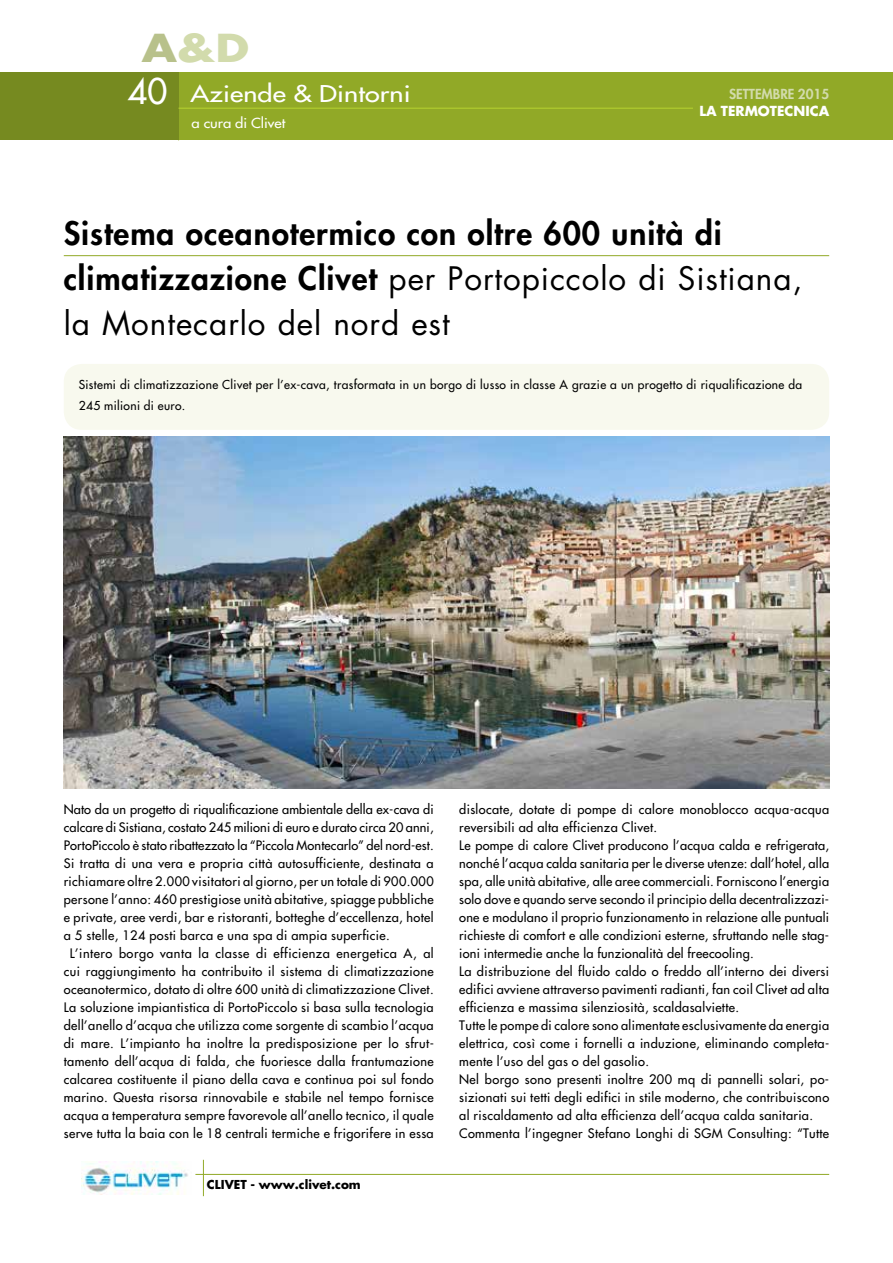
<style>
.page{position:relative;width:893px;height:1263px;background:#fff}
.page>*{position:absolute;margin:0;border:0;box-sizing:border-box;transform-origin:0 0}
.t1{font:700 37.5px "Futura";color:#d2dbac;scale:1.2 1}
.t2{font:34.5px "Futura";color:#fff}
.t3{font:800 31.5px/45px "Futura";letter-spacing:.03em;color:#000}
.t4{font:22.5px "Futura";letter-spacing:.005em;color:#fff;scale:1.2 1}
.t5{font:700 13.5px "Futura";color:#fff}
.t6{font:13.5px "Futura";color:#fff;scale:1.1 1}
.t7{font:800 13.5px "Futura";color:#d2dbac}
.t8{font:12.75px/18px "Futura";letter-spacing:.03em;color:#000}
.t9{font:12.75px "Futura";letter-spacing:.01em;color:#000}
.t10{font:12px/20.7px "Futura";letter-spacing:.03em;color:#000}
.t11{font:700 12px "Futura";color:#000}
.s1{color:#b8c18b}
.s2{font-weight:400}
</style>
<div class="page">
<hr style="left:64px;top:255px;width:765px;height:1px;background:#91a927">
<div style="left:0;top:72px;width:893px;height:68px;background:#91a927"></div>
<div style="left:0;top:72px;width:179px;height:68px;background:#768a20"></div>
<hr style="left:179px;top:107px;width:514px;height:2px;background:#aac52d">
<hr style="left:195px;top:1174px;width:634px;height:1px;background:#91a927">
<hr style="left:203px;top:1160px;width:1px;height:36px;background:#91a927">
<div style="left:64px;top:364px;width:765px;height:66px;background:#f8f9ee;border-radius:18px"></div>
<img style="left:81px;top:1161px;width:107px;height:34px">
<img style="left:64px;top:437px;width:765px;height:352px">
<h1 class="t1" style="left:142px;top:22px;width:91px"><span class="s1">A</span>&amp;D</h1>
<h2 class="t2" style="left:127px;top:69px;width:41px">40</h2>
<h3 class="t4" style="left:190px;top:79px;width:179px">aziende &amp; dintorni</h3>
<h3 class="t4" style="left:190px;top:79px;width:185px">Aziende &amp; Dintorni</h3>
<p class="t6" style="left:192px;top:114px;width:87px">a cura di Clivet</p>
<p class="t7" style="left:729px;top:85px;width:102px">SETTEMBRE 2015</p>
<p class="t5" style="left:699px;top:102px;width:131px">LA TERMOTECNICA</p>
<h3 class="t3" style="left:64px;top:210px;width:740px">Sistema oceanotermico con oltre 600 unità di climatizzazione Clivet <span class="s2">per Portopiccolo di Sistiana, la Montecarlo del nord est</span></h3>
<p class="t10" style="left:79px;top:374px;width:725px">Sistemi di climatizzazione Clivet per l’ex-cava, trasformata in un borgo di lusso in classe A grazie a un progetto di riqualificazione da<br>245 milioni di euro.</p>
<p class="t9" style="left:64px;top:801px;width:371px">Nato da un progetto di riqualificazione ambientale della ex-cava di</p>
<p class="t9" style="left:64px;top:819px;width:371px">calcare di Sistiana, costato 245 milioni di euro e durato circa 20 anni,</p>
<p class="t9" style="left:64px;top:837px;width:371px">PortoPiccolo è stato ribattezzato la “Piccola Montecarlo” del nord-est.</p>
<p class="t8" style="left:64px;top:854px;width:371px">Si tratta di una vera e propria città autosufficiente, destinata a</p>
<p class="t8" style="left:64px;top:872px;width:371px">richiamare oltre 2.000 visitatori al giorno, per un totale di 900.000</p>
<p class="t8" style="left:64px;top:890px;width:371px">persone l’anno: 460 prestigiose unità abitative, spiagge pubbliche</p>
<p class="t8" style="left:64px;top:908px;width:371px">e private, aree verdi, bar e ristoranti, botteghe d’eccellenza, hotel</p>
<p class="t8" style="left:64px;top:926px;width:328px">a 5 stelle, 124 posti barca e una spa di ampia superficie.</p>
<p class="t8" style="left:70px;top:944px;width:365px">L’intero borgo vanta la classe di efficienza energetica A, al</p>
<p class="t8" style="left:64px;top:962px;width:371px">cui raggiungimento ha contribuito il sistema di climatizzazione</p>
<p class="t8" style="left:64px;top:980px;width:371px">oceanotermico, dotato di oltre 600 unità di climatizzazione Clivet.</p>
<p class="t8" style="left:64px;top:998px;width:371px">La soluzione impiantistica di PortoPiccolo si basa sulla tecnologia</p>
<p class="t8" style="left:64px;top:1016px;width:371px">dell’anello d’acqua che utilizza come sorgente di scambio l’acqua</p>
<p class="t8" style="left:64px;top:1034px;width:372px">di mare. L’impianto ha inoltre la predisposizione per lo sfrut-</p>
<p class="t8" style="left:64px;top:1052px;width:371px">tamento dell’acqua di falda, che fuoriesce dalla frantumazione</p>
<p class="t8" style="left:64px;top:1070px;width:371px">calcarea costituente il piano della cava e continua poi sul fondo</p>
<p class="t8" style="left:64px;top:1088px;width:371px">marino. Questa risorsa rinnovabile e stabile nel tempo fornisce</p>
<p class="t8" style="left:64px;top:1106px;width:371px">acqua a temperatura sempre favorevole all’anello tecnico, il quale</p>
<p class="t8" style="left:64px;top:1124px;width:371px">serve tutta la baia con le 18 centrali termiche e frigorifere in essa</p>
<p class="t11" style="left:207px;top:1176px;width:155px">CLIVET - www.clivet.com</p>
<p class="t8" style="left:459px;top:800px;width:371px">dislocate, dotate di pompe di calore monoblocco acqua-acqua reversibili ad alta efficienza Clivet.<br>Le pompe di calore Clivet producono l’acqua calda e refrigerata, nonché l’acqua calda sanitaria per le diverse utenze: dall’hotel, alla spa, alle unità abitative, alle aree commerciali. Forniscono l’energia solo dove e quando serve secondo il principio della decentralizzazi&shy;one e modulano il proprio funzionamento in relazione alle puntuali richieste di comfort e alle condizioni esterne, sfruttando nelle stag&shy;ioni intermedie anche la funzionalità del freecooling.<br>La distribuzione del fluido caldo o freddo all’interno dei diversi edifici avviene attraverso pavimenti radianti, fan coil Clivet ad alta efficienza e massima silenziosità, scaldasalviette.<br>Tutte le pompe di calore sono alimentate esclusivamente da energia elettrica, così come i fornelli a induzione, eliminando completa&shy;mente l’uso del gas o del gasolio.<br>Nel borgo sono presenti inoltre 200 mq di pannelli solari, po&shy;sizionati sui tetti degli edifici in stile moderno, che contribuiscono al riscaldamento ad alta efficienza dell’acqua calda sanitaria.<br>Commenta l’ingegner Stefano Longhi di SGM Consulting: “Tutte</p>
</div>
